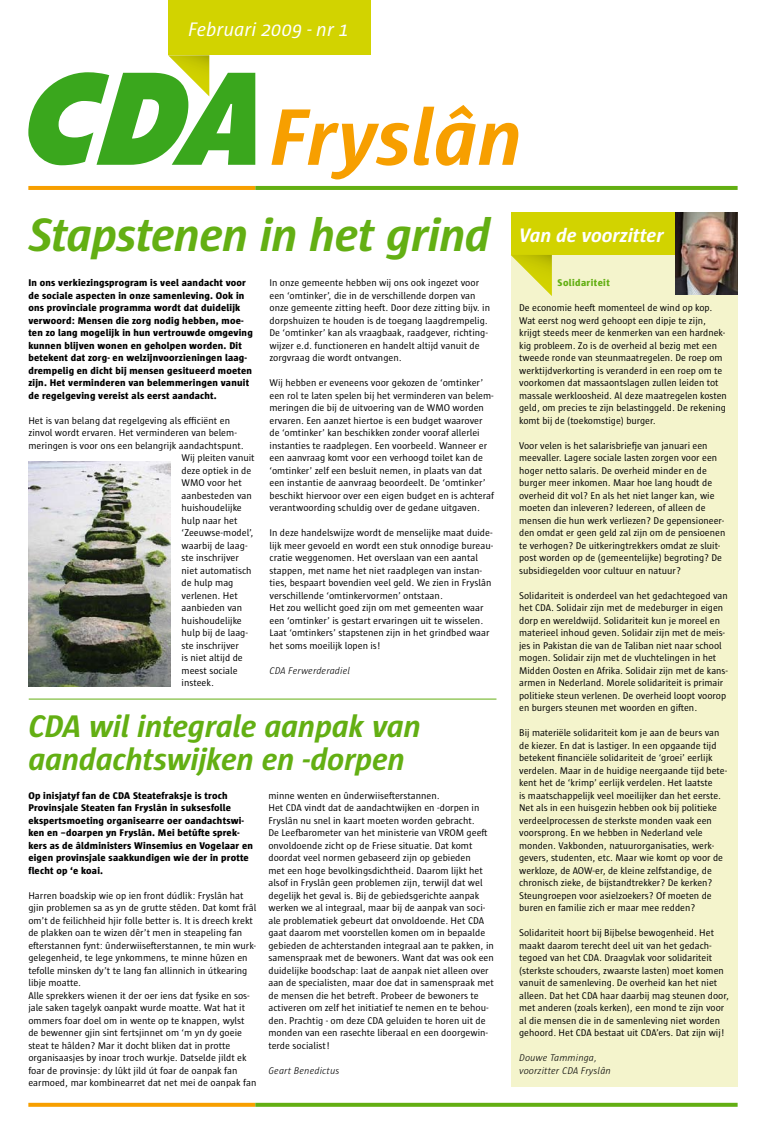
<style>
.page{position:relative;width:766px;height:1134px;background:#fff}
.page>*{position:absolute;margin:0;border:0;box-sizing:border-box;transform-origin:0 0}
.t1{font:italic 700 82px "Sun";color:#f79f00}
.t2{font:italic 700 48px "Sun";letter-spacing:-.015em;color:#63af13}
.t3{font:italic 700 32px/33px "Sun";letter-spacing:-.01em;color:#63af13}
.t4{font:italic 20px "Sun";color:#fff}
.t5{font:italic 700 20px "Sun";color:#fff}
.t6{font:10px/12.5px "Sun";color:#000}
.t7{font:800 10px/12.5px "Sun";letter-spacing:.02em;color:#000}
.t8{font:italic 300 10px/12.5px "Sun";letter-spacing:.01em;color:#000}
.t9{font:800 10px "Sun";letter-spacing:.04em;color:#63af13}
</style>
<div class="page">
<div style="left:510px;top:249px;width:227px;height:837px;background:#f4f4cc"></div>
<div style="left:510px;top:212px;width:227px;height:43px;background:#d2d300"></div>
<svg style="left:510px;top:255px;width:41px;height:41px"></svg>
<img style="left:675px;top:212px;width:62px;height:82px">
<hr style="left:28px;top:186px;width:227px;height:4px;background:#f79f00">
<div style="left:168px;top:0;width:202px;height:55px;background:#d2d300"></div>
<svg style="left:28px;top:55px;width:227px;height:110px"></svg>
<hr style="left:255px;top:186px;width:482px;height:4px;background:#63af13">
<svg style="left:28px;top:1103px;width:227px;height:4px"></svg>
<svg style="left:255px;top:1103px;width:482px;height:4px;fill:#63af13"></svg>
<img style="left:28px;top:461px;width:142px;height:225px">
<hr style="left:29px;top:699px;width:467px;height:1px;background:#63af13">
<h3 class="t4" style="left:188px;top:18px;width:162px">Februari 2009 - nr 1</h3>
<h1 class="t1" style="left:269px;top:92px;width:254px">Fryslân</h1>
<h2 class="t2" style="left:28px;top:208px;width:463px">Stapstenen in het grind</h2>
<p class="t6" style="left:269px;top:276px;width:222px">In onze gemeente hebben wij ons ook ingezet voor een ‘omtinker’, die in de verschillende dorpen van onze gemeente zitting heeft. Door deze zitting bijv. in dorpshuizen te houden is de toegang laagdrempelig.<br>De ‘omtinker’ kan als vraagbaak, raadgever, richting&shy;wijzer e.d. functioneren en handelt altijd vanuit de zorgvraag die wordt ontvangen.</p>
<p class="t6" style="left:269px;top:376px;width:226px">Wij hebben er eveneens voor gekozen de ‘omtinker’ een rol te laten spelen bij het verminderen van belem&shy;meringen die bij de uitvoering van de WMO worden ervaren. Een aanzet hiertoe is een budget waarover de ‘omtinker’ kan beschikken zonder vooraf allerlei instanties te raadplegen. Een voorbeeld. Wanneer er een aanvraag komt voor een verhoogd toilet kan de ‘omtinker’ zelf een besluit nemen, in plaats van dat een instantie de aanvraag beoordeelt. De ‘omtinker’ beschikt hiervoor over een eigen budget en is achteraf verantwoording schuldig over de gedane uitgaven.</p>
<p class="t6" style="left:269px;top:526px;width:225px">In deze handelswijze wordt de menselijke maat duide&shy;lijk meer gevoeld en wordt een stuk onnodige bureau&shy;cratie weggenomen. Het overslaan van een aantal stappen, met name het niet raadplegen van instan&shy;ties, bespaart bovendien veel geld. We zien in Fryslân verschillende ‘omtinkervormen’ ontstaan.<br>Het zou wellicht goed zijn om met gemeenten waar een ‘omtinker’ is gestart ervaringen uit te wisselen.<br>Laat ‘omtinkers’ stapstenen zijn in het grindbed waar het soms moeilijk lopen is!</p>
<p class="t8" style="left:269px;top:664px;width:82px">CDA Ferwerderadiel</p>
<p class="t7" style="left:28px;top:276px;width:226px">In ons verkiezingsprogram is veel aandacht voor de sociale aspecten in onze samenleving. Ook in ons provinciale programma wordt dat duidelijk verwoord: Mensen die zorg nodig hebben, moe&shy;ten zo lang mogelijk in hun vertrouwde omgeving kunnen blijven wonen en geholpen worden. Dit betekent dat zorg- en welzijnvoorzieningen laag&shy;drempelig en dicht bij mensen gesitueerd moeten zijn. Het verminderen van belemmeringen vanuit de regelgeving vereist als eerst aandacht.</p>
<p class="t6" style="left:28px;top:414px;width:203px">Het is van belang dat regelgeving als efficiënt en</p>
<p class="t6" style="left:28px;top:426px;width:210px">zinvol wordt ervaren. Het verminderen van belem-</p>
<p class="t6" style="left:28px;top:439px;width:217px">meringen is voor ons een belangrijk aandachtspunt.</p>
<p class="t6" style="left:181px;top:451px;width:75px">Wij pleiten vanuit</p>
<p class="t6" style="left:181px;top:464px;width:71px">deze optiek in de</p>
<p class="t6" style="left:181px;top:476px;width:62px">WMO voor het</p>
<p class="t6" style="left:181px;top:489px;width:72px">aanbesteden van</p>
<p class="t6" style="left:181px;top:501px;width:62px">huishoudelijke</p>
<p class="t6" style="left:181px;top:514px;width:57px">hulp naar het</p>
<p class="t6" style="left:181px;top:526px;width:73px">‘Zeeuwse-model’,</p>
<p class="t6" style="left:181px;top:539px;width:67px">waarbij de laag-</p>
<p class="t6" style="left:181px;top:551px;width:59px">ste inschrijver</p>
<p class="t6" style="left:181px;top:564px;width:72px">niet automatisch</p>
<p class="t6" style="left:181px;top:576px;width:53px">de hulp mag</p>
<p class="t6" style="left:181px;top:589px;width:58px">verlenen. Het</p>
<p class="t6" style="left:181px;top:601px;width:62px">aanbieden van</p>
<p class="t6" style="left:181px;top:614px;width:62px">huishoudelijke</p>
<p class="t6" style="left:181px;top:626px;width:68px">hulp bij de laag-</p>
<p class="t6" style="left:181px;top:639px;width:59px">ste inschrijver</p>
<p class="t6" style="left:181px;top:651px;width:63px">is niet altijd de</p>
<p class="t6" style="left:181px;top:664px;width:58px">meest sociale</p>
<p class="t6" style="left:181px;top:676px;width:34px">insteek.</p>
<h3 class="t3" style="left:28px;top:709px;width:394px">CDA wil integrale aanpak van aandachtswijken en -dorpen</h3>
<p class="t7" style="left:28px;top:789px;width:226px">Op inisjatyf fan de CDA Steatefraksje is troch Provinsjale Steaten fan Fryslân in suksesfolle ekspertsmoeting organisearre oer oandachtswi&shy;ken en –doarpen yn Fryslân. Mei betûfte sprek&shy;kers as de âldministers Winsemius en Vogelaar en eigen provinsjale saakkundigen wie der in protte flecht op ‘e koai.</p>
<p class="t6" style="left:28px;top:889px;width:229px">Harren boadskip wie op ien front dúdlik: Fryslân hat gjin problemen sa as yn de grutte stêden. Dat komt frâl om’t de feilichheid hjir folle better is. It is dreech krekt de plakken oan te wizen dêr’t men in steapeling fan efterstannen fynt: ûnderwiisefterstannen, te min wurk&shy;gelegenheid, te lege ynkommens, te minne hûzen en tefolle minsken dy’t te lang fan allinnich in útkearing libje moatte.<br>Alle sprekkers wienen it der oer iens dat fysike en sos&shy;jale saken tagelyk oanpakt wurde moatte. Wat hat it ommers foar doel om in wente op te knappen, wylst de bewenner gjin sint fertsjinnet om ‘m yn dy goeie steat te hâlden? Mar it docht bliken dat in protte organisaasjes by inoar troch wurkje. Datselde jildt ek foar de provinsje: dy lûkt jild út foar de oanpak fan earmoed, mar kombinearret dat net mei de oanpak fan</p>
<p class="t6" style="left:268px;top:789px;width:227px">minne wenten en ûnderwiisefterstannen.<br>Het CDA vindt dat de aandachtwijken en -dorpen in Fryslân nu snel in kaart moeten worden gebracht.<br>De Leefbarometer van het ministerie van VROM geeft onvoldoende zicht op de Friese situatie. Dat komt doordat veel normen gebaseerd zijn op gebieden<br>met een hoge bevolkingsdichtheid. Daarom lijkt het alsof in Fryslân geen problemen zijn, terwijl dat wel degelijk het geval is. Bij de gebiedsgerichte aanpak werken we al integraal, maar bij de aanpak van soci&shy;ale problematiek gebeurt dat onvoldoende. Het CDA gaat daarom met voorstellen komen om in bepaalde gebieden de achterstanden integraal aan te pakken, in samenspraak met de bewoners. Want dat was ook een duidelijke boodschap: laat de aanpak niet alleen over aan de specialisten, maar doe dat in samenspraak met de mensen die het betreft. Probeer de bewoners te activeren om zelf het initiatief te nemen en te behou&shy;den. Prachtig - om deze CDA geluiden te horen uit de monden van een rasechte liberaal en een doorgewin&shy;terde socialist!</p>
<p class="t8" style="left:268px;top:1064px;width:73px">Geart Benedictus</p>
<h3 class="t5" style="left:519px;top:224px;width:146px">Van de voorzitter</h3>
<p class="t9" style="left:557px;top:277px;width:54px">Solidariteit</p>
<p class="t6" style="left:519px;top:301px;width:209px">De economie heeft momenteel de wind op kop.<br>Wat eerst nog werd gehoopt een dipje te zijn, krijgt steeds meer de kenmerken van een hardnek&shy;kig probleem. Zo is de overheid al bezig met een tweede ronde van steunmaatregelen. De roep om werktijdverkorting is veranderd in een roep om te voorkomen dat massaontslagen zullen leiden tot massale werkloosheid. Al deze maatregelen kosten geld, om precies te zijn belastinggeld. De rekening komt bij de (toekomstige) burger.</p>
<p class="t6" style="left:519px;top:439px;width:208px">Voor velen is het salarisbriefje van januari een meevaller. Lagere sociale lasten zorgen voor een hoger netto salaris. De overheid minder en de burger meer inkomen. Maar hoe lang houdt de overheid dit vol? En als het niet langer kan, wie moeten dan inleveren? Iedereen, of alleen de mensen die hun werk verliezen? De gepensioneer&shy;den omdat er geen geld zal zijn om de pensioenen te verhogen? De uitkeringtrekkers omdat ze sluit&shy;post worden op de (gemeentelijke) begroting? De subsidiegelden voor cultuur en natuur?</p>
<p class="t6" style="left:519px;top:589px;width:210px">Solidariteit is onderdeel van het gedachtegoed van het CDA. Solidair zijn met de medeburger in eigen dorp en wereldwijd. Solidariteit kun je moreel en materieel inhoud geven. Solidair zijn met de meis&shy;jes in Pakistan die van de Taliban niet naar school mogen. Solidair zijn met de vluchtelingen in het Midden Oosten en Afrika. Solidair zijn met de kans&shy;armen in Nederland. Morele solidariteit is primair politieke steun verlenen. De overheid loopt voorop en burgers steunen met woorden en giften.</p>
<p class="t6" style="left:519px;top:726px;width:209px">Bij materiële solidariteit kom je aan de beurs van de kiezer. En dat is lastiger. In een opgaande tijd betekent financiële solidariteit de ‘groei’ eerlijk verdelen. Maar in de huidige neergaande tijd bete&shy;kent het de ‘krimp’ eerlijk verdelen. Het laatste<br>is maatschappelijk veel moeilijker dan het eerste.<br>Net als in een huisgezin hebben ook bij politieke verdeelprocessen de sterkste monden vaak een voorsprong. En we hebben in Nederland vele monden. Vakbonden, natuurorganisaties, werk&shy;gevers, studenten, etc. Maar wie komt op voor de werkloze, de AOW-er, de kleine zelfstandige, de chronisch zieke, de bijstandtrekker? De kerken?<br>Steungroepen voor asielzoekers? Of moeten de buren en familie zich er maar mee redden?</p>
<p class="t6" style="left:519px;top:926px;width:211px">Solidariteit hoort bij Bijbelse bewogenheid. Het maakt daarom terecht deel uit van het gedach&shy;tegoed van het CDA. Draagvlak voor solidariteit (sterkste schouders, zwaarste lasten) moet komen vanuit de samenleving. De overheid kan het niet alleen. Dat het CDA haar daarbij mag steunen door, met anderen (zoals kerken), een mond te zijn voor al die mensen die in de samenleving niet worden gehoord. Het CDA bestaat uit CDA’ers. Dat zijn wij!</p>
<p class="t8" style="left:519px;top:1051px;width:93px">Douwe Tamminga, voorzitter CDA Fryslân</p>
</div>
